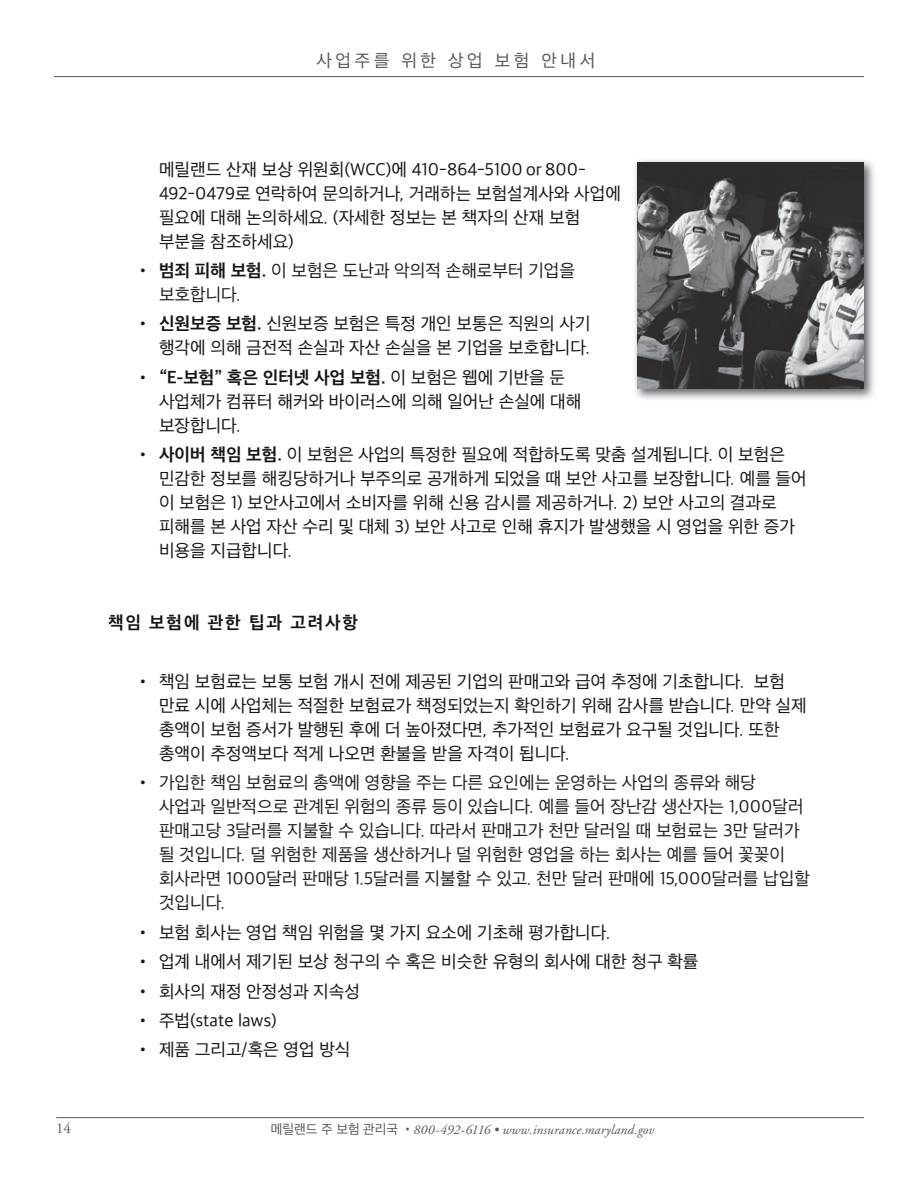
<style>
.page{position:relative;width:918px;height:1188px;background:#fff}
.page>*{position:absolute;margin:0;border:0;box-sizing:border-box;transform-origin:0 0}
.t1{font:18px/24px "Apple SD Gothic Neo";color:#181416}
.t2{font:18px/24px "Apple SD Gothic Neo";color:#231f20}
.t3{font:18px "Apple SD Gothic Neo";letter-spacing:.2em;color:#57585a}
.t4{font:700 18px "Apple SD Gothic Neo";letter-spacing:.1em;color:#181416}
.t5{font:15px "Adobe Garamond Pro";color:#57585a}
.t6{font:italic 13.5px "Adobe Garamond Pro";letter-spacing:.01em;color:#57585a}
.s1{color:#181416}
.s2{font-weight:700;color:#181416}
.s3{font-weight:700}
.s4{font-family:"Apple SD Gothic Neo";font-style:normal}
</style>
<div class="page">
<hr style="left:56px;top:1117px;width:808px;height:1px;background:#57585a">
<hr style="left:54px;top:76px;width:810px;height:1px;background:#57585a">
<img style="left:635px;top:160px;width:239px;height:239px">
<img style="left:638px;top:162px;width:226px;height:226px">
<p class="t3" style="left:316px;top:51px;width:280px">사업주를 위한 상업 보험 안내서</p>
<p class="t1" style="left:159px;top:158px;width:463px">메릴랜드 산재 보상 위원회(WCC)에 410-864-5100 or 800-<br>492-0479로 연락하여 문의하거나, 거래하는 보험설계사와 사업에 필요에 대해 논의하세요. (자세한 정보는 본 책자의 산재 보험 부분을 참조하세요)</p>
<p class="t2" style="left:159px;top:260px;width:418px;text-indent:-24px"><span class="s1">•</span> <span class="s2">범죄 피해 보험.</span> 이 보험은 도난과 악의적 손해로부터 기업을 보호합니다.</p>
<p class="t1" style="left:135px;top:313px;width:457px;text-align:right">• <span class="s3">신원보증 보험.</span> 신원보증 보험은 특정 개인 보통은 직원의 사기 행각에 의해 금전적 손실과 자산 손실을 본 기업을 보호합니다.</p>
<p class="t1" style="left:159px;top:366px;width:424px;text-indent:-24px">• <span class="s3">“E-보험” 혹은 인터넷 사업 보험.</span> 이 보험은 웹에 기반을 둔 사업체가 컴퓨터 해커와 바이러스에 의해 일어난 손실에 대해 보장합니다.</p>
<p class="t1" style="left:159px;top:444px;width:649px;text-indent:-24px">• <span class="s3">사이버 책임 보험.</span> 이 보험은 사업의 특정한 필요에 적합하도록 맞춤 설계됩니다. 이 보험은 민감한 정보를 해킹당하거나 부주의로 공개하게 되었을 때 보안 사고를 보장합니다. 예를 들어 이 보험은 1) 보안사고에서 소비자를 위해 신용 감시를 제공하거나. 2) 보안 사고의 결과로 피해를 본 사업 자산 수리 및 대체 3) 보안 사고로 인해 휴지가 발생했을 시 영업을 위한 증가 비용을 지급합니다.</p>
<p class="t4" style="left:108px;top:613px;width:252px">책임 보험에 관한 팁과 고려사항</p>
<p class="t1" style="left:159px;top:671px;width:649px;text-indent:-24px">• 책임 보험료는 보통 보험 개시 전에 제공된 기업의 판매고와 급여 추정에 기초합니다. 보험 만료 시에 사업체는 적절한 보험료가 책정되었는지 확인하기 위해 감사를 받습니다. 만약 실제 총액이 보험 증서가 발행된 후에 더 높아졌다면, 추가적인 보험료가 요구될 것입니다. 또한 총액이 추정액보다 적게 나오면 환불을 받을 자격이 됩니다.</p>
<p class="t2" style="left:159px;top:772px;width:653px;text-indent:-24px"><span class="s1">•</span> 가입한 책임 보험료의 총액에 영향을 주는 다른 요인에는 운영하는 사업의 종류와 해당<br>사업과 일반적으로 관계된 위험의 종류 등이 있습니다. 예를 들어 장난감 생산자는 1,000달러 판매고당 3달러를 지불할 수 있습니다. 따라서 판매고가 천만 달러일 때 보험료는 3만 달러가 될 것입니다. 덜 위험한 제품을 생산하거나 덜 위험한 영업을 하는 회사는 예를 들어 꽃꽂이 회사라면 1000달러 판매당 1.5달러를 지불할 수 있고. 천만 달러 판매에 15,000달러를 납입할 것입니다.</p>
<p class="t1" style="left:135px;top:921px;width:477px">• 보험 회사는 영업 책임 위험을 몇 가지 요소에 기초해 평가합니다.</p>
<p class="t1" style="left:135px;top:951px;width:565px">• 업계 내에서 제기된 보상 청구의 수 혹은 비슷한 유형의 회사에 대한 청구 확률</p>
<p class="t1" style="left:135px;top:980px;width:227px">• 회사의 재정 안정성과 지속성</p>
<p class="t1" style="left:135px;top:1010px;width:143px">• 주법(state laws)</p>
<p class="t1" style="left:135px;top:1039px;width:217px">• 제품 그리고/혹은 영업 방식</p>
<p class="t5" style="left:56px;top:1120px;width:16px">14</p>
<p class="t6" style="left:271px;top:1121px;width:385px"><span class="s4">메릴랜드 주 보험 관리국 •</span>800-492-6116 • www.insurance.maryland.gov</p>
</div>
